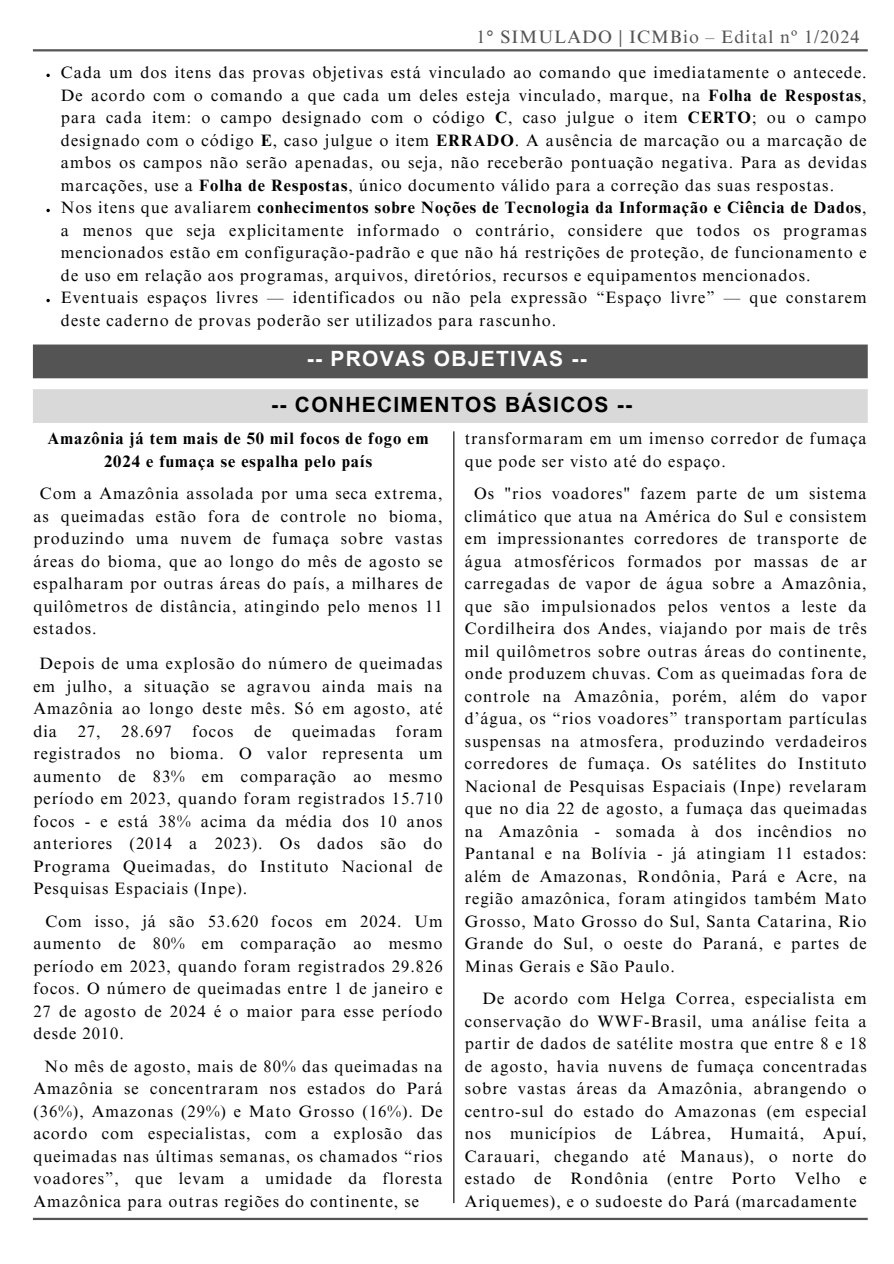
<style>
.page{position:relative;width:894px;height:1264px;background:#fff}
.page>*{position:absolute;margin:0;border:0;box-sizing:border-box;transform-origin:0 0}
.t1{font:700 21px "Arial MT Pro";letter-spacing:.06em;color:#000}
.t2{font:700 21px "Arial MT Pro";letter-spacing:.06em;color:#fff}
.t3{font:18px "Times NRMT Pro";letter-spacing:.06em;color:#545454}
.t4{font:16.5px/22.5px "Times NRMT Pro";letter-spacing:.06em;color:#000;text-align:justify}
.t5{font:700 16.5px/22.5px "Times NRMT Pro";letter-spacing:.06em;color:#000;text-align:center}
.s1{font-weight:700}
</style>
<div class="page">
<hr style="left:453px;top:431px;width:1px;height:772px;background:#000">
<svg style="left:46px;top:74px;width:4px;height:3px"></svg>
<svg style="left:46px;top:209px;width:4px;height:3px"></svg>
<svg style="left:46px;top:299px;width:4px;height:3px"></svg>
<div style="left:33px;top:344px;width:834px;height:34px;background:#545454"></div>
<div style="left:33px;top:389px;width:834px;height:34px;background:#d9d9d9"></div>
<hr style="left:33px;top:1217px;width:834px;height:2px;background:#545454">
<hr style="left:33px;top:49px;width:834px;height:2px;background:#545454">
<p class="t3" style="left:476px;top:30px;width:384px">1° SIMULADO | ICMBio – Edital nº 1/2024</p>
<h1 class="t4" style="left:61px;top:63px;width:807px">Cada um dos itens das provas objetivas está vinculado ao comando que imediatamente o antecede.<br>De acordo com o comando a que cada um deles esteja vinculado, marque, na <span class="s1">Folha de Respostas</span>, para cada item: o campo designado com o código <span class="s1">C</span>, caso julgue o item <span class="s1">CERTO</span>; ou o campo designado com o código <span class="s1">E</span>, caso julgue o item <span class="s1">ERRADO</span>. A ausência de marcação ou a marcação de ambos os campos não serão apenadas, ou seja, não receberão pontuação negativa. Para as devidas marcações, use a <span class="s1">Folha de Respostas</span>, único documento válido para a correção das suas respostas.</h1>
<h2 class="t4" style="left:61px;top:198px;width:807px">Nos itens que avaliarem <span class="s1">conhecimentos sobre Noções de Tecnologia da Informação e Ciência de Dados</span>, a menos que seja explicitamente informado o contrário, considere que todos os programas mencionados estão em configuração-padrão e que não há restrições de proteção, de funcionamento e de uso em relação aos programas, arquivos, diretórios, recursos e equipamentos mencionados.</h2>
<p class="t4" style="left:61px;top:288px;width:807px">Eventuais espaços livres — identificados ou não pela expressão “Espaço livre” — que constarem deste caderno de provas poderão ser utilizados para rascunho.</p>
<p class="t2" style="left:307px;top:351px;width:281px">-- PROVAS OBJETIVAS --</p>
<p class="t1" style="left:271px;top:396px;width:362px">-- CONHECIMENTOS BÁSICOS --</p>
<p class="t5" style="left:48px;top:429px;width:382px">Amazônia já tem mais de 50 mil focos de fogo em<br>2024 e fumaça se espalha pelo país</p>
<p class="t4" style="left:33px;top:484px;width:410px;text-indent:6px">Com a Amazônia assolada por uma seca extrema, as queimadas estão fora de controle no bioma, produzindo uma nuvem de fumaça sobre vastas áreas do bioma, que ao longo do mês de agosto se espalharam por outras áreas do país, a milhares de quilômetros de distância, atingindo pelo menos 11 estados.</p>
<p class="t4" style="left:33px;top:654px;width:410px;text-indent:6px">Depois de uma explosão do número de queimadas em julho, a situação se agravou ainda mais na Amazônia ao longo deste mês. Só em agosto, até dia 27, 28.697 focos de queimadas foram registrados no bioma. O valor representa um aumento de 83% em comparação ao mesmo período em 2023, quando foram registrados 15.710 focos - e está 38% acima da média dos 10 anos anteriores (2014 a 2023). Os dados são do Programa Queimadas, do Instituto Nacional de Pesquisas Espaciais (Inpe).</p>
<p class="t4" style="left:33px;top:912px;width:410px;text-indent:12px">Com isso, já são 53.620 focos em 2024. Um aumento de 80% em comparação ao mesmo período em 2023, quando foram registrados 29.826 focos. O número de queimadas entre 1 de janeiro e 27 de agosto de 2024 é o maior para esse período desde 2010.</p>
<p class="t4" style="left:33px;top:1057px;width:410px;text-indent:11px">No mês de agosto, mais de 80% das queimadas na Amazônia se concentraram nos estados do Pará (36%), Amazonas (29%) e Mato Grosso (16%). De acordo com especialistas, com a explosão das queimadas nas últimas semanas, os chamados “rios voadores”, que levam a umidade da floresta Amazônica para outras regiões do continente, se</p>
<p class="t4" style="left:464px;top:429px;width:403px">transformaram em um imenso corredor de fumaça que pode ser visto até do espaço.</p>
<h1 class="t4" style="left:464px;top:484px;width:403px;text-indent:9px">Os "rios voadores" fazem parte de um sistema climático que atua na América do Sul e consistem em impressionantes corredores de transporte de água atmosféricos formados por massas de ar carregadas de vapor de água sobre a Amazônia, que são impulsionados pelos ventos a leste da Cordilheira dos Andes, viajando por mais de três mil quilômetros sobre outras áreas do continente, onde produzem chuvas. Com as queimadas fora de controle na Amazônia, porém, além do vapor d’água, os “rios voadores” transportam partículas suspensas na atmosfera, produzindo verdadeiros corredores de fumaça. Os satélites do Instituto Nacional de Pesquisas Espaciais (Inpe) revelaram que no dia 22 de agosto, a fumaça das queimadas na Amazônia - somada à dos incêndios no Pantanal e na Bolívia - já atingiam 11 estados: além de Amazonas, Rondônia, Pará e Acre, na região amazônica, foram atingidos também Mato Grosso, Mato Grosso do Sul, Santa Catarina, Rio Grande do Sul, o oeste do Paraná, e partes de Minas Gerais e São Paulo.</h1>
<p class="t4" style="left:464px;top:989px;width:403px;text-indent:18px">De acordo com Helga Correa, especialista em conservação do WWF-Brasil, uma análise feita a partir de dados de satélite mostra que entre 8 e 18 de agosto, havia nuvens de fumaça concentradas sobre vastas áreas da Amazônia, abrangendo o centro-sul do estado do Amazonas (em especial nos municípios de Lábrea, Humaitá, Apuí, Carauari, chegando até Manaus), o norte do estado de Rondônia (entre Porto Velho e Ariquemes), e o sudoeste do Pará (marcadamente</p>
</div>
